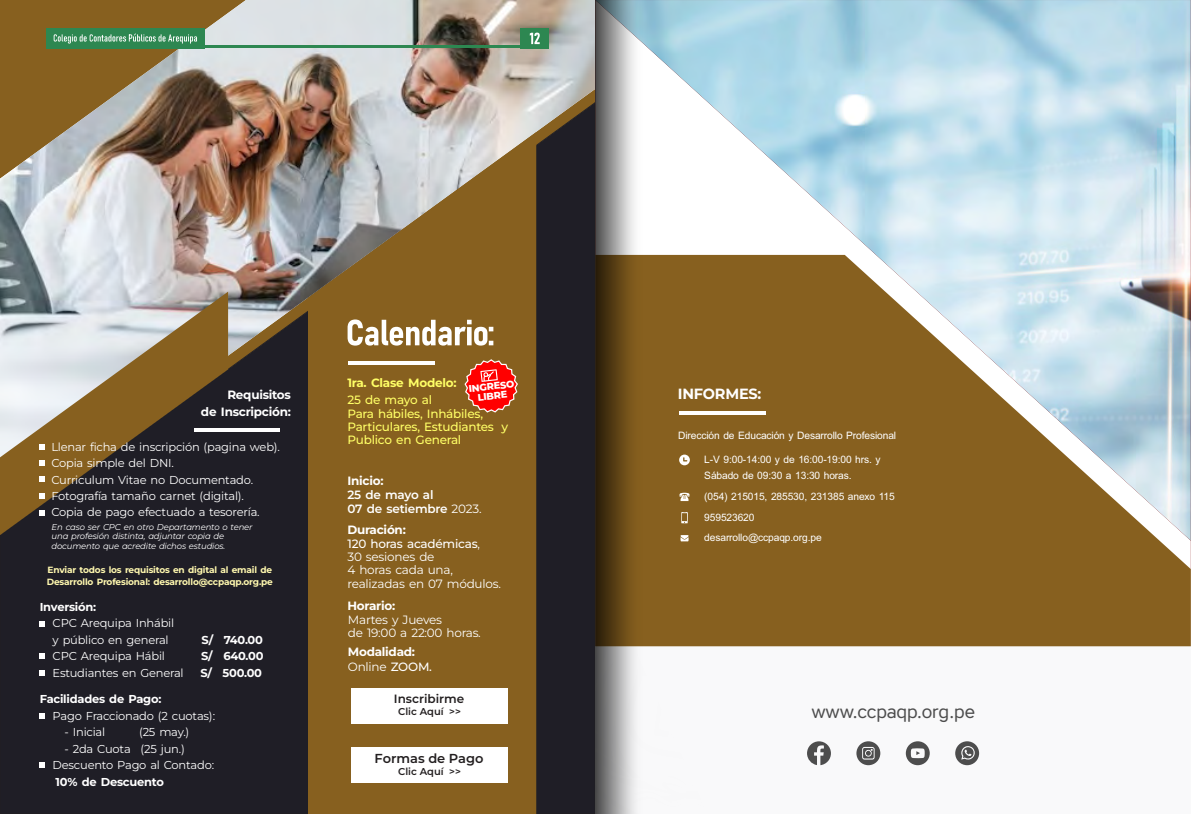
<style>
.page{position:relative;width:1191px;height:814px;background:#fff}
.page>*{position:absolute;margin:0;border:0;box-sizing:border-box;transform-origin:0 0}
.t1{font:18.2px "FONTSPRINGDEMO Core Sans AR45";letter-spacing:-.01em;color:#4d4d4d}
.t2{font:700 14.8px "Montserrat";letter-spacing:-.015em;color:#fff}
.t3{font:600 13px "Montserrat";color:#231f20}
.t4{font:12px/13.5px "Montserrat";letter-spacing:-.02em;color:#fff}
.t5{font:500 12px/13.2px "Montserrat";letter-spacing:-.02em;color:#ff6}
.t6{font:700 12px/17.2px "Montserrat";letter-spacing:-.02em;color:#fff;text-align:right}
.t7{font:600 12px/14.2px "Montserrat";letter-spacing:-.02em;color:#fff}
.t8{font:700 12px "Montserrat";letter-spacing:-.02em;color:#ff6}
.t9{font:600 12px "Montserrat";color:#231f20}
.t10{font:11.5px/16.5px "Montserrat";letter-spacing:-.02em;color:#fff}
.t11{font:700 11.5px "Montserrat";letter-spacing:-.02em;color:#fff}
.t12{font:10.2px/15.3px "Arial";letter-spacing:-.01em;color:#fff}
.t13{font:600 10px "Montserrat";color:#231f20}
.t14{font:800 9.7px/9.3px "Montserrat";color:#fff;text-align:center}
.t15{font:700 9px/12.9px "Montserrat";letter-spacing:-.02em;color:#fff8af}
.t16{font:italic 8.5px/9.7px "Montserrat";letter-spacing:-.02em;color:#fff}
.s1{font-weight:700}
.s2{font-weight:400}
.s3{font-weight:500}
</style>
<div class="page">
<div style="left:0;top:463px;width:595px;height:351px;background:#1f1e26"></div>
<div style="left:308px;top:463px;width:228px;height:351px;background:#87601f"></div>
<img style="left:0;top:0;width:595px;height:463px">
<svg style="left:0;top:292px;width:228px;height:243px;background:#7e7362"></svg>
<svg style="left:39px;top:444px;width:6px;height:5px"></svg>
<svg style="left:39px;top:460px;width:6px;height:5px"></svg>
<svg style="left:39px;top:476px;width:6px;height:6px"></svg>
<svg style="left:39px;top:492px;width:6px;height:6px"></svg>
<svg style="left:39px;top:510px;width:6px;height:5px"></svg>
<hr style="left:194px;top:428px;width:85px;height:3px;background:#fff">
<svg style="left:39px;top:621px;width:6px;height:5px"></svg>
<svg style="left:39px;top:653px;width:6px;height:6px"></svg>
<svg style="left:39px;top:670px;width:6px;height:5px"></svg>
<svg style="left:39px;top:713px;width:6px;height:5px"></svg>
<svg style="left:39px;top:762px;width:6px;height:6px"></svg>
<div style="left:351px;top:687px;width:157px;height:36px;background:#fff"></div>
<div style="left:351px;top:747px;width:157px;height:35px;background:#fff"></div>
<svg style="left:347px;top:319px;width:146px;height:26px"></svg>
<hr style="left:347px;top:361px;width:87px;height:4px;background:#fff">
<svg style="left:464px;top:358px;width:55px;height:55px;background:#d83823"></svg>
<div style="left:46px;top:28px;width:158px;height:20px;background:#2d8751"></div>
<hr style="left:46px;top:45px;width:503px;height:3px;background:#2d8751">
<div style="left:520px;top:28px;width:29px;height:20px;background:#2d8751"></div>
<svg style="left:54px;top:33px;width:143px;height:11px"></svg>
<svg style="left:530px;top:33px;width:10px;height:11px"></svg>
<div style="left:595px;top:646px;width:595px;height:168px;background:#f9f9fa"></div>
<div style="left:714px;top:540px;width:476px;height:106px;background:#87601f"></div>
<img style="left:714px;top:0;width:476px;height:540px">
<svg style="left:807px;top:741px;width:24px;height:24px"></svg>
<svg style="left:856px;top:741px;width:24px;height:24px"></svg>
<svg style="left:955px;top:741px;width:24px;height:24px"></svg>
<svg style="left:905px;top:741px;width:24px;height:24px"></svg>
<hr style="left:679px;top:411px;width:87px;height:4px;background:#fff">
<img style="left:595px;top:0;width:119px;height:814px">
<p class="t6" style="left:201px;top:386px;width:91px">Requisitos<br>de Inscripción:</p>
<p class="t10" style="left:40px;top:438px;width:241px"><span class="s1">-</span> Llenar ficha de inscripción (pagina web).</p>
<p class="t10" style="left:40px;top:454px;width:135px"><span class="s1">-</span> Copia simple del DNI.</p>
<p class="t10" style="left:40px;top:471px;width:215px"><span class="s1">-</span> Curriculum Vitae no Documentado.</p>
<p class="t10" style="left:40px;top:487px;width:206px"><span class="s1">-</span> Fotografía tamaño carnet (digital).</p>
<p class="t10" style="left:40px;top:504px;width:221px"><span class="s1">-</span> Copia de pago efectuado a tesorería.</p>
<p class="t16" style="left:52px;top:522px;width:202px">En caso ser CPC en otro Departamento o tener una profesión distinta, adjuntar copia de documento que acredite dichos estudios.</p>
<p class="t15" style="left:47px;top:563px;width:228px">Enviar todos los requisitos en digital al email de<br>Desarrollo Profesional: desarrollo@ccpaqp.org.pe</p>
<p class="t11" style="left:40px;top:599px;width:58px">Inversión:</p>
<p class="t10" style="left:53px;top:615px;width:123px">CPC Arequipa Inhábil y público en general</p>
<p class="t11" style="left:202px;top:632px;width:63px">S/ 740.00</p>
<p class="t10" style="left:53px;top:648px;width:114px">CPC Arequipa Hábil</p>
<p class="t11" style="left:201px;top:649px;width:64px">S/ 640.00</p>
<p class="t10" style="left:53px;top:664px;width:133px">Estudiantes en General</p>
<p class="t11" style="left:200px;top:665px;width:63px">S/ 500.00</p>
<p class="t11" style="left:40px;top:692px;width:123px">Facilidades de Pago:</p>
<p class="t10" style="left:53px;top:707px;width:164px">Pago Fraccionado (2 cuotas) :</p>
<p class="t10" style="left:65px;top:723px;width:42px">- Inicial</p>
<p class="t10" style="left:139px;top:723px;width:52px">(25 may.)</p>
<p class="t10" style="left:53px;top:740px;width:163px;text-indent:12px">- 2da Cuota (25 jun.)<br>Descuento Pago al Contado :</p>
<p class="t11" style="left:56px;top:774px;width:110px">10% de Descuento</p>
<p class="t8" style="left:347px;top:375px;width:111px">1ra. Clase Modelo:</p>
<p class="t5" style="left:347px;top:393px;width:162px">25 de mayo al<br>Para hábiles, Inhábiles,<br>Particulares, Estudiantes y<br>Publico en General</p>
<p class="t14" style="left:468px;top:384px;width:47px;rotate:-6deg">INGRESO<br>LIBRE</p>
<p class="t6" style="left:347px;top:472px;width:38px">Inicio:</p>
<p class="t7" style="left:347px;top:487px;width:136px">25 de mayo al<br>07 de setiembre <span class="s2">2023.</span></p>
<p class="t4" style="left:347px;top:522px;width:155px"><span class="s1">Duración:<br></span><span class="s3">120 horas académicas</span>,<br>30 sesiones de<br>4 horas cada una, realizadas en 07 módulos.</p>
<p class="t6" style="left:347px;top:597px;width:49px">Horario:</p>
<p class="t4" style="left:348px;top:613px;width:134px;line-height:13.2px">Martes y Jueves<br>de 19:00 a 22:00 horas.</p>
<p class="t6" style="left:348px;top:643px;width:86px;line-height:15.5px;text-align:left">Modalidad:<br><span class="s2">Online</span> <span class="s3">ZOOM.</span></p>
<p class="t9" style="left:394px;top:691px;width:72px">Inscribirme</p>
<p class="t13" style="left:398px;top:705px;width:64px">Clic Aquí &gt;&gt;</p>
<p class="t3" style="left:374px;top:750px;width:110px">Formas de Pago</p>
<p class="t13" style="left:398px;top:764px;width:64px">Clic Aquí &gt;&gt;</p>
<p class="t2" style="left:678px;top:385px;width:85px">INFORMES:</p>
<p class="t12" style="left:678px;top:428px;width:220px">Dirección de Educación y Desarrollo Profesional</p>
<p class="t12" style="left:704px;top:453px;width:178px">L-V 9:00-14:00 y de 16:00-19:00 hrs. y<br>Sábado de 09:30 a 13:30 horas.</p>
<p class="t12" style="left:704px;top:486px;width:192px;line-height:21.6px">(054) 215015, 285530, 231385 anexo 115<br>959523620</p>
<p class="t12" style="left:704px;top:530px;width:119px">desarrollo@ccpaqp.org.pe</p>
<h1 class="t1" style="left:811px;top:705px;width:165px">www.ccpaqp.org.pe</h1>
</div>
